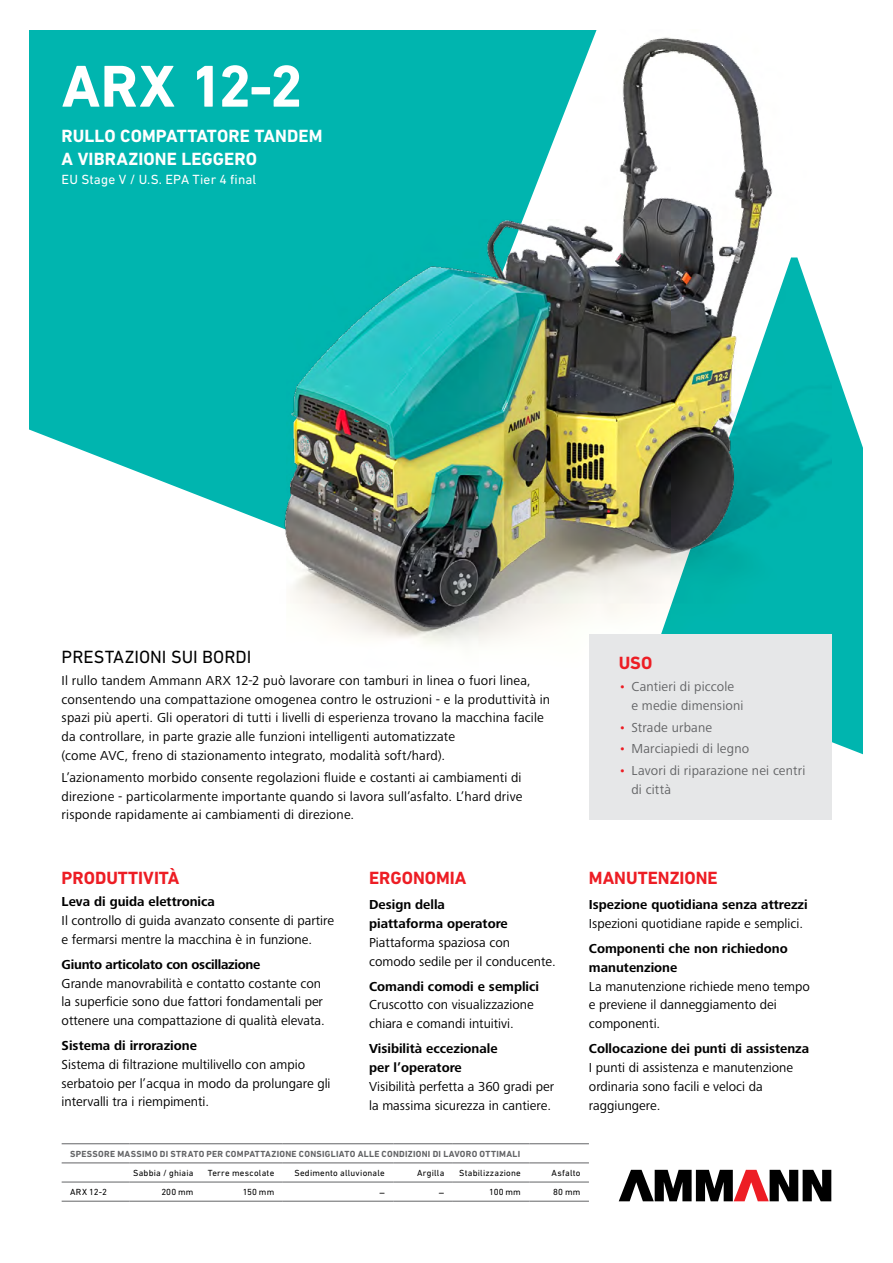
<style>
.page{position:relative;width:893px;height:1263px;background:#fff}
.page>*{position:absolute;margin:0;border:0;box-sizing:border-box;transform-origin:0 0}
.t1{font:700 60px "DIN Next LT Pro";color:#fff}
.t2{font:700 18px/22.5px "DIN Next LT Pro";letter-spacing:.005em;color:#fff}
.t3{font:700 18px "DIN Next LT Pro";color:#ed1d24}
.t4{font:18px "DIN Next LT Pro";color:#000}
.t5{font:13.5px/18.8px "Frutiger Next LTW1 G";color:#000}
.t6{font:700 13.5px/18.8px "Frutiger Next LTW1 G";color:#000}
.t7{font:13.5px/18.8px "Frutiger Next LTW1 G";letter-spacing:.015em;color:#636466}
.t8{font:700 13.5px "Frutiger Next LTW1 G";letter-spacing:-.02em;color:#000}
.t9{font:13.5px "DIN Next LT Pro";letter-spacing:.01em;color:#fff}
.t10{font:10.5px "DIN Next LT Pro";color:#000}
.t11{font:9px "DIN Next LT Pro";letter-spacing:.025em;color:#000}
.t12{font:700 9px "DIN Next LT Pro";letter-spacing:.03em;color:#636466}
.s1{color:#ed1d24}
</style>
<div class="page">
<div style="left:30px;top:30px;width:833px;height:825px;background:#00b5af"></div>
<div style="left:29px;top:418px;width:834px;height:437px;background:#fff"></div>
<svg style="left:303px;top:30px;width:560px;height:754px;fill:#fff"></svg>
<img style="left:97px;top:30px;width:734px;height:683px">
<div style="left:589px;top:634px;width:242px;height:186px;background:#e6e7e8"></div>
<svg style="left:619px;top:1170px;width:212px;height:31px"></svg>
<hr style="left:62px;top:1143px;width:68px;height:1px;background:#636466">
<hr style="left:130px;top:1143px;width:72px;height:1px;background:#636466">
<hr style="left:202px;top:1143px;width:81px;height:1px;background:#636466">
<hr style="left:283px;top:1143px;width:110px;height:1px;background:#636466">
<hr style="left:393px;top:1143px;width:60px;height:1px;background:#636466">
<hr style="left:453px;top:1143px;width:76px;height:1px;background:#636466">
<hr style="left:529px;top:1143px;width:60px;height:1px;background:#636466">
<hr style="left:62px;top:1163px;width:68px;height:1px;background:#636466">
<hr style="left:130px;top:1163px;width:72px;height:1px;background:#636466">
<hr style="left:202px;top:1163px;width:81px;height:1px;background:#636466">
<hr style="left:283px;top:1163px;width:110px;height:1px;background:#636466">
<hr style="left:393px;top:1163px;width:60px;height:1px;background:#636466">
<hr style="left:453px;top:1163px;width:76px;height:1px;background:#636466">
<hr style="left:529px;top:1163px;width:60px;height:1px;background:#636466">
<hr style="left:62px;top:1182px;width:68px;height:1px;background:#636466">
<hr style="left:130px;top:1182px;width:72px;height:1px;background:#636466">
<hr style="left:202px;top:1182px;width:81px;height:1px;background:#636466">
<hr style="left:283px;top:1182px;width:110px;height:1px;background:#636466">
<hr style="left:393px;top:1182px;width:60px;height:1px;background:#636466">
<hr style="left:453px;top:1182px;width:76px;height:1px;background:#636466">
<hr style="left:529px;top:1182px;width:60px;height:1px;background:#636466">
<hr style="left:62px;top:1201px;width:68px;height:1px;background:#636466">
<hr style="left:130px;top:1201px;width:72px;height:1px;background:#636466">
<hr style="left:202px;top:1201px;width:81px;height:1px;background:#636466">
<hr style="left:283px;top:1201px;width:110px;height:1px;background:#636466">
<hr style="left:393px;top:1201px;width:60px;height:1px;background:#636466">
<hr style="left:453px;top:1201px;width:76px;height:1px;background:#636466">
<hr style="left:529px;top:1201px;width:60px;height:1px;background:#636466">
<h1 class="t1" style="left:62px;top:51px;width:243px">ARX 12-2</h1>
<h2 class="t2" style="left:62px;top:125px;width:262px">RULLO COMPATTATORE TANDEM<br>A VIBRAZIONE LEGGERO</h2>
<p class="t9" style="left:62px;top:171px;width:196px">EU Stage V / U.S. EPA Tier 4 final</p>
<h2 class="t4" style="left:62px;top:646px;width:191px">PRESTAZIONI SUI BORDI</h2>
<p class="t5" style="left:62px;top:671px;width:490px">Il rullo tandem Ammann ARX 12-2 può lavorare con tamburi in linea o fuori linea, consentendo una compattazione omogenea contro le ostruzioni - e la produttività in spazi più aperti. Gli operatori di tutti i livelli di esperienza trovano la macchina facile da controllare, in parte grazie alle funzioni intelligenti automatizzate<br>(come AVC, freno di stazionamento integrato, modalità soft/hard).</p>
<p class="t5" style="left:62px;top:768px;width:462px;text-align:justify">L’azionamento morbido consente regolazioni fluide e costanti ai cambiamenti di direzione - particolarmente importante quando si lavora sull’asfalto. L’hard drive risponde rapidamente ai cambiamenti di direzione.</p>
<h2 class="t3" style="left:619px;top:652px;width:35px">USO</h2>
<p class="t7" style="left:631px;top:677px;width:113px;text-indent:-13px"><span class="s1">•</span> Cantieri di piccole e medie dimensioni</p>
<p class="t7" style="left:619px;top:718px;width:95px"><span class="s1">•</span> Strade urbane</p>
<p class="t7" style="left:619px;top:740px;width:132px"><span class="s1">•</span> Marciapiedi di legno</p>
<p class="t7" style="left:631px;top:762px;width:175px;text-indent:-13px"><span class="s1">•</span> Lavori di riparazione nei centri di città</p>
<h2 class="t3" style="left:62px;top:867px;width:119px">PRODUTTIVITÀ</h2>
<p class="t6" style="left:62px;top:893px;width:155px">Leva di guida elettronica</p>
<p class="t5" style="left:62px;top:911px;width:274px">Il controllo di guida avanzato consente di partire e fermarsi mentre la macchina è in funzione.</p>
<p class="t8" style="left:62px;top:956px;width:200px">Giunto articolato con oscillazione</p>
<p class="t5" style="left:62px;top:974px;width:265px">Grande manovrabilità e contatto costante con la superficie sono due fattori fondamentali per ottenere una compattazione di qualità elevata.</p>
<p class="t6" style="left:62px;top:1037px;width:137px">Sistema di irrorazione</p>
<p class="t5" style="left:62px;top:1055px;width:270px">Sistema di filtrazione multilivello con ampio serbatoio per l’acqua in modo da prolungare gli intervalli tra i riempimenti.</p>
<h2 class="t3" style="left:369px;top:867px;width:99px">ERGONOMIA</h2>
<p class="t6" style="left:369px;top:896px;width:140px">Design della piattaforma operatore</p>
<p class="t5" style="left:369px;top:933px;width:188px">Piattaforma spaziosa con comodo sedile per il conducente.</p>
<p class="t6" style="left:369px;top:977px;width:172px">Comandi comodi e semplici</p>
<p class="t5" style="left:369px;top:996px;width:166px">Cruscotto con visualizzazione chiara e comandi intuitivi.</p>
<p class="t6" style="left:369px;top:1040px;width:130px">Visibilità eccezionale per l’operatore</p>
<p class="t5" style="left:369px;top:1077px;width:187px">Visibilità perfetta a 360 gradi per la massima sicurezza in cantiere.</p>
<h2 class="t3" style="left:589px;top:867px;width:130px">MANUTENZIONE</h2>
<p class="t6" style="left:589px;top:896px;width:220px">Ispezione quotidiana senza attrezzi</p>
<p class="t5" style="left:589px;top:915px;width:216px">Ispezioni quotidiane rapide e semplici.</p>
<p class="t6" style="left:589px;top:940px;width:200px">Componenti che non richiedono manutenzione</p>
<p class="t5" style="left:589px;top:977px;width:223px">La manutenzione richiede meno tempo e previene il danneggiamento dei componenti.</p>
<p class="t6" style="left:589px;top:1040px;width:222px">Collocazione dei punti di assistenza</p>
<p class="t5" style="left:589px;top:1059px;width:206px">I punti di assistenza e manutenzione ordinaria sono facili e veloci da raggiungere.</p>
<p class="t12" style="left:70px;top:1148px;width:452px">SPESSORE MASSIMO DI STRATO PER COMPATTAZIONE CONSIGLIATO ALLE CONDIZIONI DI LAVORO OTTIMALI</p>
<p class="t11" style="left:133px;top:1167px;width:62px">Sabbia / ghiaia</p>
<p class="t11" style="left:208px;top:1167px;width:68px">Terre mescolate</p>
<p class="t11" style="left:294px;top:1167px;width:92px">Sedimento alluvionale</p>
<p class="t11" style="left:417px;top:1167px;width:29px">Argilla</p>
<p class="t11" style="left:459px;top:1167px;width:63px">Stabilizzazione</p>
<p class="t11" style="left:551px;top:1167px;width:30px">Asfalto</p>
<p class="t11" style="left:70px;top:1187px;width:38px">ARX 12-2</p>
<p class="t11" style="left:161px;top:1187px;width:34px">200 mm</p>
<p class="t11" style="left:243px;top:1187px;width:33px">150 mm</p>
<p class="t10" style="left:379px;top:1186px;width:7px">–</p>
<p class="t10" style="left:439px;top:1186px;width:7px">–</p>
<p class="t11" style="left:489px;top:1187px;width:33px">100 mm</p>
<p class="t11" style="left:553px;top:1187px;width:29px">80 mm</p>
</div>
